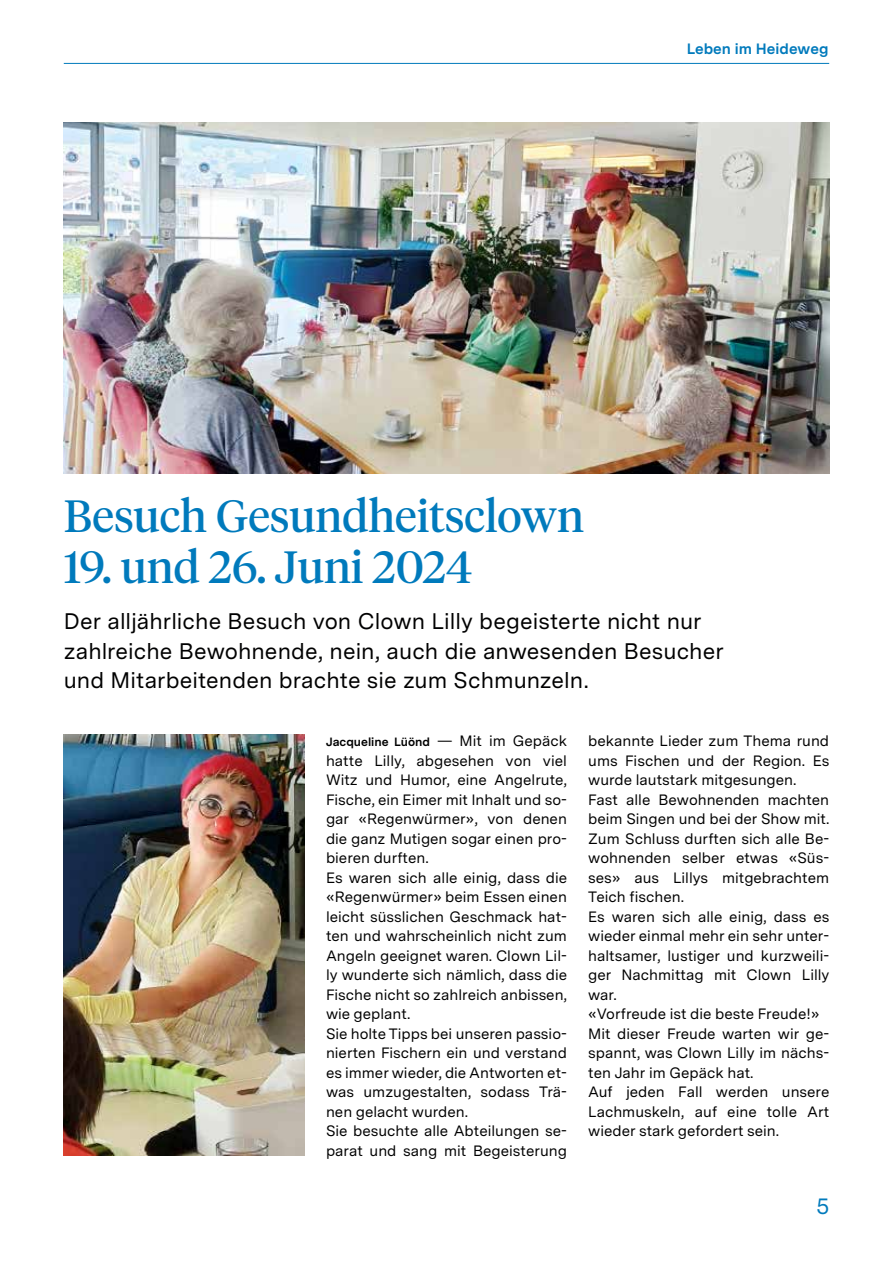
<style>
.page{position:relative;width:893px;height:1263px;background:#fff}
.page>*{position:absolute;margin:0;border:0;box-sizing:border-box;transform-origin:0 0}
.t1{font:45px "Tiempos Headline";color:#007abc}
.t2{font:22.5px/29.2px "Messina Sans";letter-spacing:.005em;color:#000001}
.t3{font:22.5px "Messina Sans";color:#007abc}
.t4{font:15px/19.5px "Messina Sans";color:#000001}
.t5{font:700 15px "Messina Sans";color:#007abc}
.t6{font:700 12px "Messina Sans";color:#000001}
.s1{font-weight:400;font-size:15px}
</style>
<div class="page">
<hr style="left:64px;top:63px;width:765px;height:1px;background:#007abc">
<img style="left:64px;top:735px;width:241px;height:421px">
<img style="left:64px;top:122px;width:765px;height:351px">
<p class="t5" style="left:687px;top:37px;width:143px">Leben im Heideweg</p>
<h1 class="t1" style="left:64px;top:489px;width:522px">Besuch Gesundheitsclown</h1>
<h1 class="t1" style="left:64px;top:540px;width:410px">19. und 26. Juni 2024</h1>
<h2 class="t2" style="left:64px;top:607px;width:662px">Der alljährliche Besuch von Clown Lilly begeisterte nicht nur zahlreiche Bewohnende, nein, auch die anwesenden Besucher und Mitarbeitenden brachte sie zum Schmunzeln.</h2>
<p class="t6" style="left:326px;top:733px;width:243px">Jacqueline Lüönd <span class="s1">— Mit im Gepäck</span></p>
<p class="t4" style="left:326px;top:751px;width:243px">hatte Lilly, abgesehen von viel<br>Witz und Humor, eine Angelrute,<br>Fische, ein Eimer mit Inhalt und so&shy;gar «Regenwürmer», von denen die ganz Mutigen sogar einen pro&shy;bieren durften.<br>Es waren sich alle einig, dass die «Regenwürmer» beim Essen einen leicht süsslichen Geschmack hat&shy;ten und wahrscheinlich nicht zum<br>Angeln geeignet waren. Clown Lil&shy;ly wunderte sich nämlich, dass die<br>Fische nicht so zahlreich anbissen, wie geplant.<br>Sie holte Tipps bei unseren passio&shy;nierten Fischern ein und verstand es immer wieder, die Antworten et&shy;was umzugestalten, sodass Trä&shy;nen gelacht wurden.<br>Sie besuchte alle Abteilungen se&shy;parat und sang mit Begeisterung</p>
<p class="t4" style="left:588px;top:731px;width:243px">bekannte Lieder zum Thema rund ums Fischen und der Region. Es wurde lautstark mitgesungen.<br>Fast alle Bewohnenden machten beim Singen und bei der Show mit.<br>Zum Schluss durften sich alle Be&shy;wohnenden selber etwas «Süs&shy;ses» aus Lillys mitgebrachtem<br>Teich fischen.<br>Es waren sich alle einig, dass es wieder einmal mehr ein sehr unter&shy;haltsamer, lustiger und kurzweili&shy;ger Nachmittag mit Clown Lilly war.<br>«Vorfreude ist die beste Freude!»<br>Mit dieser Freude warten wir ge&shy;spannt, was Clown Lilly im nächs&shy;ten Jahr im Gepäck hat.<br>Auf jeden Fall werden unsere<br>Lachmuskeln, auf eine tolle Art wieder stark gefordert sein.</p>
<h2 class="t3" style="left:816px;top:1191px;width:15px">5</h2>
</div>
